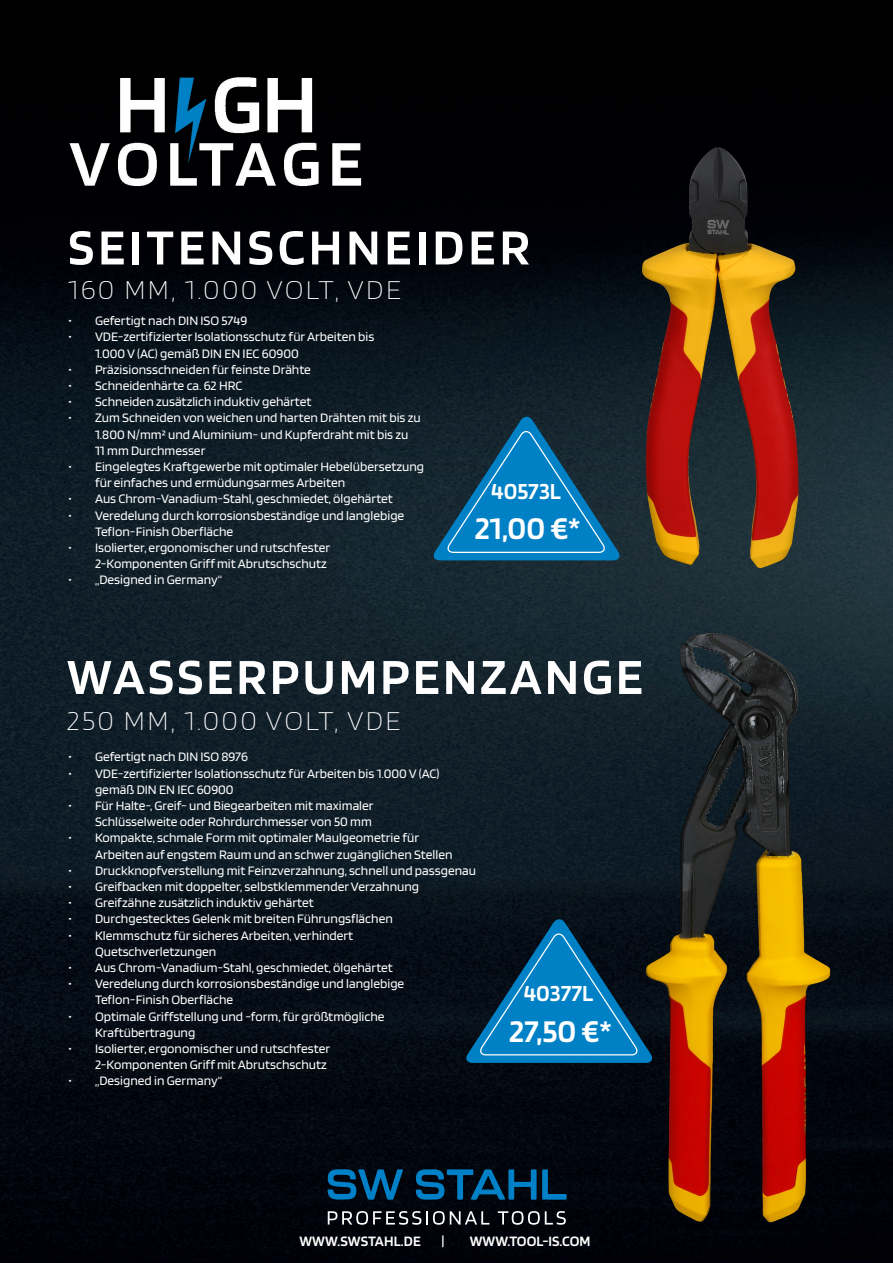
<style>
.page{position:relative;width:893px;height:1263px;background:#fff}
.page>*{position:absolute;margin:0;border:0;box-sizing:border-box;transform-origin:0 0}
.t1{font:600 52.5px "Blinker";letter-spacing:.06em;color:#fff}
.t2{font:600 52.5px "Blinker";letter-spacing:.08em;color:#fff}
.t3{font:600 33px "Blinker";color:#fff}
.t4{font:300 28.5px "Blinker";letter-spacing:.08em;color:#fff}
.t5{font:600 24px "Blinker";color:#fff}
.t6{font:600 15px "Blinker";color:#fff}
.t7{font:13.5px/16.2px "Blinker";color:#fff}
</style>
<div class="page">
<img style="left:0;top:0;width:893px;height:1263px">
<img style="left:641px;top:143px;width:161px;height:429px">
<svg style="left:432px;top:415px;width:189px;height:145px;background:#10587f"></svg>
<img style="left:644px;top:632px;width:187px;height:591px">
<svg style="left:416px;top:1169px;width:151px;height:31px;background:#01385a"></svg>
<svg style="left:328px;top:1169px;width:75px;height:31px;background:#004066"></svg>
<svg style="left:328px;top:1211px;width:161px;height:14px;background:#48494f"></svg>
<svg style="left:498px;top:1211px;width:68px;height:14px"></svg>
<svg style="left:465px;top:918px;width:189px;height:145px;background:#084c73"></svg>
<h1 class="t2" style="left:68px;top:220px;width:463px">SEITENSCHNEIDER</h1>
<h3 class="t4" style="left:68px;top:275px;width:335px">160 MM, 1.000 VOLT, VDE</h3>
<p class="t7" style="left:68px;top:313px;width:181px">• Gefertigt nach DIN ISO 5749</p>
<p class="t7" style="left:95px;top:329px;width:281px;text-indent:-27px">• VDE-zertifizierter Isolationsschutz für Arbeiten bis<br>1.000 V (AC) gemäß DIN EN IEC 60900</p>
<p class="t7" style="left:68px;top:361px;width:244px">• Präzisionsschneiden für feinste Drähte</p>
<p class="t7" style="left:68px;top:378px;width:176px">• Schneidenhärte ca. 62 HRC</p>
<p class="t7" style="left:68px;top:394px;width:245px">• Schneiden zusätzlich induktiv gehärtet</p>
<p class="t7" style="left:95px;top:410px;width:327px;text-indent:-27px">• Zum Schneiden von weichen und harten Drähten mit bis zu<br>1.800 N/mm² und Aluminium- und Kupferdraht mit bis zu<br>11 mm Durchmesser</p>
<p class="t7" style="left:95px;top:459px;width:331px;text-indent:-27px">• Eingelegtes Kraftgewerbe mit optimaler Hebelübersetzung für einfaches und ermüdungsarmes Arbeiten</p>
<p class="t7" style="left:68px;top:491px;width:326px">• Aus Chrom-Vanadium-Stahl, geschmiedet, ölgehärtet</p>
<p class="t7" style="left:95px;top:507px;width:311px;text-indent:-27px">• Veredelung durch korrosionsbeständige und langlebige<br>Teflon-Finish Oberfläche</p>
<p class="t7" style="left:68px;top:540px;width:264px;text-align:right">• Isolierter, ergonomischer und rutschfester<br>2-Komponenten Griff mit Abrutschschutz</p>
<p class="t7" style="left:68px;top:572px;width:156px">• „Designed in Germany“</p>
<h3 class="t5" style="left:491px;top:478px;width:71px">40573L</h3>
<h2 class="t3" style="left:475px;top:511px;width:107px">21,00 €*</h2>
<h1 class="t1" style="left:67px;top:650px;width:577px">WASSERPUMPENZANGE</h1>
<h3 class="t4" style="left:67px;top:706px;width:335px">250 MM, 1.000 VOLT, VDE</h3>
<p class="t7" style="left:68px;top:749px;width:182px">• Gefertigt nach DIN ISO 8976</p>
<p class="t7" style="left:95px;top:765px;width:346px;text-indent:-27px">• VDE-zertifizierter Isolationsschutz für Arbeiten bis 1.000 V (AC) gemäß DIN EN IEC 60900</p>
<p class="t7" style="left:68px;top:798px;width:307px;text-align:right">• Für Halte-, Greif- und Biegearbeiten mit maximaler<br>Schlüsselweite oder Rohrdurchmesser von 50 mm</p>
<p class="t7" style="left:95px;top:830px;width:359px;text-indent:-27px">• Kompakte, schmale Form mit optimaler Maulgeometrie für<br>Arbeiten auf engstem Raum und an schwer zugänglichen Stellen</p>
<p class="t7" style="left:68px;top:862px;width:410px">• Druckknopfverstellung mit Feinzverzahnung, schnell und passgenau</p>
<p class="t7" style="left:68px;top:879px;width:353px">• Greifbacken mit doppelter, selbstklemmender Verzahnung</p>
<p class="t7" style="left:68px;top:895px;width:247px">• Greifzähne zusätzlich induktiv gehärtet</p>
<p class="t7" style="left:68px;top:911px;width:326px">• Durchgestecktes Gelenk mit breiten Führungsflächen</p>
<p class="t7" style="left:95px;top:927px;width:260px;text-indent:-27px">• Klemmschutz für sicheres Arbeiten, verhindert<br>Quetschverletzungen</p>
<p class="t7" style="left:68px;top:960px;width:326px">• Aus Chrom-Vanadium-Stahl, geschmiedet, ölgehärtet</p>
<p class="t7" style="left:95px;top:976px;width:311px;text-indent:-27px">• Veredelung durch korrosionsbeständige und langlebige<br>Teflon-Finish Oberfläche</p>
<p class="t7" style="left:95px;top:1008px;width:291px;text-indent:-27px">• Optimale Griffstellung und -form, für größtmögliche<br>Kraftübertragung</p>
<p class="t7" style="left:68px;top:1041px;width:264px;text-align:right">• Isolierter, ergonomischer und rutschfester<br>2-Komponenten Griff mit Abrutschschutz</p>
<p class="t7" style="left:68px;top:1073px;width:156px">• „Designed in Germany“</p>
<h3 class="t5" style="left:524px;top:981px;width:71px">40377L</h3>
<h2 class="t3" style="left:509px;top:1014px;width:104px">27,50 €*</h2>
<p class="t6" style="left:299px;top:1234px;width:123px">WWW.SWSTAHL.DE</p>
<p class="t6" style="left:441px;top:1234px;width:5px">|</p>
<p class="t6" style="left:470px;top:1234px;width:122px">WWW.TOOL-IS.COM</p>
</div>
